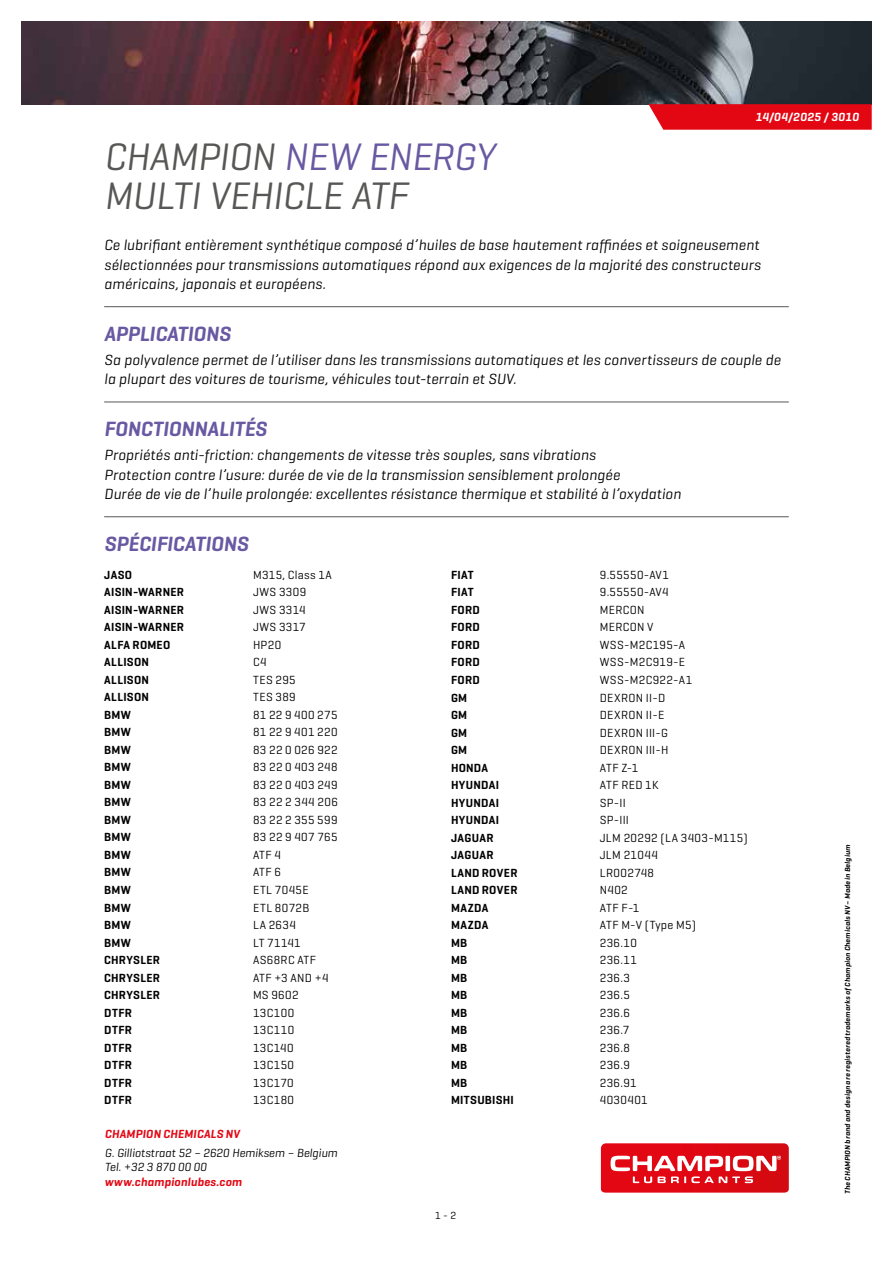
<style>
.page{position:relative;width:893px;height:1263px;background:#fff}
.page>*{position:absolute;margin:0;border:0;box-sizing:border-box;transform-origin:0 0}
.t1{font:italic 39px/39px "Geogrotesque";letter-spacing:-.005em;color:#575756}
.t2{font:italic 600 21px "Geogrotesque";letter-spacing:-.005em;color:#6859a2}
.t3{font:italic 15px/19.5px "Geogrotesque";letter-spacing:.01em;color:#000}
.t4{font:12px "Geogrotesque";letter-spacing:.03em;color:#000}
.t5{font:600 12px "Geogrotesque";letter-spacing:.025em;color:#000}
.t6{font:italic 12px/14.4px "Geogrotesque";color:#000}
.t7{font:italic 600 12px "Geogrotesque";letter-spacing:.015em;color:#e30613}
.t8{font:italic 600 12px "Geogrotesque";letter-spacing:.03em;color:#fff}
.t9{font:10.5px "Geogrotesque";color:#000}
.t10{font:italic 600 7.5px "Geogrotesque";letter-spacing:.025em;color:#000}
.s1{color:#6859a2}
</style>
<div class="page">
<svg style="left:601px;top:1143px;width:188px;height:49px;background:#e43740"></svg>
<img style="left:21px;top:21px;width:851px;height:83px">
<svg style="left:648px;top:104px;width:224px;height:26px;background:#e3121e"></svg>
<hr style="left:104px;top:306px;width:685px;height:1px;background:#575756">
<hr style="left:104px;top:402px;width:685px;height:1px;background:#575756">
<hr style="left:104px;top:516px;width:685px;height:1px;background:#575756">
<p class="t8" style="left:755px;top:110px;width:105px">14/04/2025 / 3010</p>
<h1 class="t1" style="left:104px;top:136px;width:393px">CHAMPION <span class="s1">NEW ENERGY<br></span>MULTI VEHICLE ATF</h1>
<p class="t3" style="left:104px;top:235px;width:658px;text-align:justify">Ce lubrifiant entièrement synthétique composé d’huiles de base hautement raffinées et soigneusement sélectionnées pour transmissions automatiques répond aux exigences de la majorité des constructeurs américains, japonais et européens.</p>
<h2 class="t2" style="left:104px;top:321px;width:128px">APPLICATIONS</h2>
<p class="t3" style="left:104px;top:349px;width:678px">Sa polyvalence permet de l’utiliser dans les transmissions automatiques et les convertisseurs de couple de la plupart des voitures de tourisme, véhicules tout-terrain et SUV.</p>
<h2 class="t2" style="left:104px;top:416px;width:164px">FONCTIONNALITÉS</h2>
<p class="t3" style="left:104px;top:445px;width:578px">Propriétés anti-friction: changements de vitesse très souples, sans vibrations<br>Protection contre l’usure: durée de vie de la transmission sensiblement prolongée<br>Durée de vie de l’huile prolongée: excellentes résistance thermique et stabilité à l’oxydation</p>
<h2 class="t2" style="left:104px;top:531px;width:146px">SPÉCIFICATIONS</h2>
<p class="t5" style="left:104px;top:567px;width:29px">JASO</p>
<p class="t4" style="left:253px;top:567px;width:80px">M315, Class 1A</p>
<p class="t5" style="left:104px;top:585px;width:81px">AISIN-WARNER</p>
<p class="t4" style="left:253px;top:585px;width:55px">JWS 3309</p>
<p class="t5" style="left:104px;top:602px;width:81px">AISIN-WARNER</p>
<p class="t4" style="left:253px;top:602px;width:54px">JWS 3314</p>
<p class="t5" style="left:104px;top:620px;width:81px">AISIN-WARNER</p>
<p class="t4" style="left:253px;top:620px;width:54px">JWS 3317</p>
<p class="t5" style="left:104px;top:637px;width:68px">ALFA ROMEO</p>
<p class="t4" style="left:253px;top:637px;width:30px">HP20</p>
<p class="t5" style="left:104px;top:655px;width:46px">ALLISON</p>
<p class="t4" style="left:253px;top:655px;width:15px">C4</p>
<p class="t5" style="left:104px;top:672px;width:46px">ALLISON</p>
<p class="t4" style="left:253px;top:672px;width:44px">TES 295</p>
<p class="t5" style="left:104px;top:690px;width:46px">ALLISON</p>
<p class="t4" style="left:253px;top:690px;width:44px">TES 389</p>
<p class="t5" style="left:104px;top:707px;width:28px">BMW</p>
<p class="t4" style="left:253px;top:707px;width:86px">81 22 9 400 275</p>
<p class="t5" style="left:104px;top:725px;width:28px">BMW</p>
<p class="t4" style="left:253px;top:725px;width:86px">81 22 9 401 220</p>
<p class="t5" style="left:104px;top:742px;width:28px">BMW</p>
<p class="t4" style="left:253px;top:742px;width:86px">83 22 0 026 922</p>
<p class="t5" style="left:104px;top:760px;width:28px">BMW</p>
<p class="t4" style="left:253px;top:760px;width:86px">83 22 0 403 248</p>
<p class="t5" style="left:104px;top:777px;width:28px">BMW</p>
<p class="t4" style="left:253px;top:777px;width:86px">83 22 0 403 249</p>
<p class="t5" style="left:104px;top:795px;width:28px">BMW</p>
<p class="t4" style="left:253px;top:795px;width:86px">83 22 2 344 206</p>
<p class="t5" style="left:104px;top:812px;width:28px">BMW</p>
<p class="t4" style="left:253px;top:812px;width:86px">83 22 2 355 599</p>
<p class="t5" style="left:104px;top:830px;width:28px">BMW</p>
<p class="t4" style="left:253px;top:830px;width:86px">83 22 9 407 765</p>
<p class="t5" style="left:104px;top:847px;width:28px">BMW</p>
<p class="t4" style="left:253px;top:847px;width:30px">ATF 4</p>
<p class="t5" style="left:104px;top:865px;width:28px">BMW</p>
<p class="t4" style="left:253px;top:865px;width:30px">ATF 6</p>
<p class="t5" style="left:104px;top:882px;width:28px">BMW</p>
<p class="t4" style="left:253px;top:882px;width:57px">ETL 7045E</p>
<p class="t5" style="left:104px;top:900px;width:28px">BMW</p>
<p class="t4" style="left:253px;top:900px;width:58px">ETL 8072B</p>
<p class="t5" style="left:104px;top:917px;width:28px">BMW</p>
<p class="t4" style="left:253px;top:917px;width:45px">LA 2634</p>
<p class="t5" style="left:104px;top:935px;width:28px">BMW</p>
<p class="t4" style="left:253px;top:935px;width:49px">LT 71141</p>
<p class="t5" style="left:104px;top:952px;width:57px">CHRYSLER</p>
<p class="t4" style="left:253px;top:952px;width:65px">AS68RC ATF</p>
<p class="t5" style="left:104px;top:970px;width:57px">CHRYSLER</p>
<p class="t4" style="left:253px;top:970px;width:77px">ATF +3 AND +4</p>
<p class="t5" style="left:104px;top:987px;width:57px">CHRYSLER</p>
<p class="t4" style="left:253px;top:987px;width:47px">MS 9602</p>
<p class="t5" style="left:104px;top:1005px;width:29px">DTFR</p>
<p class="t4" style="left:253px;top:1005px;width:43px">13C100</p>
<p class="t5" style="left:104px;top:1022px;width:29px">DTFR</p>
<p class="t4" style="left:253px;top:1022px;width:43px">13C110</p>
<p class="t5" style="left:104px;top:1040px;width:29px">DTFR</p>
<p class="t4" style="left:253px;top:1040px;width:42px">13C140</p>
<p class="t5" style="left:104px;top:1057px;width:29px">DTFR</p>
<p class="t4" style="left:253px;top:1057px;width:43px">13C150</p>
<p class="t5" style="left:104px;top:1075px;width:29px">DTFR</p>
<p class="t4" style="left:253px;top:1075px;width:42px">13C170</p>
<p class="t5" style="left:104px;top:1092px;width:29px">DTFR</p>
<p class="t4" style="left:253px;top:1092px;width:43px">13C180</p>
<p class="t5" style="left:451px;top:567px;width:24px">FIAT</p>
<p class="t4" style="left:600px;top:567px;width:71px">9.55550-AV1</p>
<p class="t5" style="left:451px;top:585px;width:24px">FIAT</p>
<p class="t4" style="left:600px;top:585px;width:70px">9.55550-AV4</p>
<p class="t5" style="left:451px;top:602px;width:30px">FORD</p>
<p class="t4" style="left:600px;top:602px;width:46px">MERCON</p>
<p class="t5" style="left:451px;top:620px;width:30px">FORD</p>
<p class="t4" style="left:600px;top:620px;width:55px">MERCON V</p>
<p class="t5" style="left:451px;top:637px;width:30px">FORD</p>
<p class="t4" style="left:600px;top:637px;width:87px">WSS-M2C195-A</p>
<p class="t5" style="left:451px;top:655px;width:30px">FORD</p>
<p class="t4" style="left:600px;top:655px;width:87px">WSS-M2C919-E</p>
<p class="t5" style="left:451px;top:672px;width:30px">FORD</p>
<p class="t4" style="left:600px;top:672px;width:94px">WSS-M2C922-A1</p>
<p class="t5" style="left:451px;top:690px;width:18px">GM</p>
<p class="t4" style="left:600px;top:690px;width:67px">DEXRON II-D</p>
<p class="t5" style="left:451px;top:707px;width:18px">GM</p>
<p class="t4" style="left:600px;top:707px;width:66px">DEXRON II-E</p>
<p class="t5" style="left:451px;top:725px;width:18px">GM</p>
<p class="t4" style="left:600px;top:725px;width:70px">DEXRON III-G</p>
<p class="t5" style="left:451px;top:742px;width:18px">GM</p>
<p class="t4" style="left:600px;top:742px;width:70px">DEXRON III-H</p>
<p class="t5" style="left:451px;top:760px;width:39px">HONDA</p>
<p class="t4" style="left:600px;top:760px;width:40px">ATF Z-1</p>
<p class="t5" style="left:451px;top:777px;width:50px">HYUNDAI</p>
<p class="t4" style="left:600px;top:777px;width:60px">ATF RED 1K</p>
<p class="t5" style="left:451px;top:795px;width:50px">HYUNDAI</p>
<p class="t4" style="left:600px;top:795px;width:28px">SP-II</p>
<p class="t5" style="left:451px;top:812px;width:50px">HYUNDAI</p>
<p class="t4" style="left:600px;top:812px;width:31px">SP-III</p>
<p class="t5" style="left:451px;top:830px;width:44px">JAGUAR</p>
<p class="t4" style="left:600px;top:830px;width:150px">JLM 20292 (LA 3403-M115)</p>
<p class="t5" style="left:451px;top:847px;width:44px">JAGUAR</p>
<p class="t4" style="left:600px;top:847px;width:60px">JLM 21044</p>
<p class="t5" style="left:451px;top:865px;width:68px">LAND ROVER</p>
<p class="t4" style="left:600px;top:865px;width:56px">LR002748</p>
<p class="t5" style="left:451px;top:882px;width:68px">LAND ROVER</p>
<p class="t4" style="left:600px;top:882px;width:29px">N402</p>
<p class="t5" style="left:451px;top:900px;width:39px">MAZDA</p>
<p class="t4" style="left:600px;top:900px;width:41px">ATF F-1</p>
<p class="t5" style="left:451px;top:917px;width:39px">MAZDA</p>
<p class="t4" style="left:600px;top:917px;width:98px">ATF M-V (Type M5)</p>
<p class="t5" style="left:451px;top:935px;width:18px">MB</p>
<p class="t4" style="left:600px;top:935px;width:39px">236.10</p>
<p class="t5" style="left:451px;top:952px;width:18px">MB</p>
<p class="t4" style="left:600px;top:952px;width:39px">236.11</p>
<p class="t5" style="left:451px;top:970px;width:18px">MB</p>
<p class="t4" style="left:600px;top:970px;width:32px">236.3</p>
<p class="t5" style="left:451px;top:987px;width:18px">MB</p>
<p class="t4" style="left:600px;top:987px;width:32px">236.5</p>
<p class="t5" style="left:451px;top:1005px;width:18px">MB</p>
<p class="t4" style="left:600px;top:1005px;width:32px">236.6</p>
<p class="t5" style="left:451px;top:1022px;width:18px">MB</p>
<p class="t4" style="left:600px;top:1022px;width:31px">236.7</p>
<p class="t5" style="left:451px;top:1040px;width:18px">MB</p>
<p class="t4" style="left:600px;top:1040px;width:32px">236.8</p>
<p class="t5" style="left:451px;top:1058px;width:18px">MB</p>
<p class="t4" style="left:600px;top:1058px;width:32px">236.9</p>
<p class="t5" style="left:451px;top:1075px;width:18px">MB</p>
<p class="t4" style="left:600px;top:1075px;width:38px">236.91</p>
<p class="t5" style="left:451px;top:1093px;width:64px">MITSUBISHI</p>
<p class="t4" style="left:600px;top:1093px;width:49px">4030401</p>
<p class="t7" style="left:105px;top:1126px;width:136px">CHAMPION CHEMICALS NV</p>
<p class="t6" style="left:105px;top:1145px;width:234px">G. Gilliotstraat 52 – 2620 Hemiksem – Belgium<br>Tel. +32 3 870 00 00</p>
<p class="t7" style="left:105px;top:1174px;width:139px">www.championlubes.com</p>
<p class="t9" style="left:435px;top:1209px;width:23px">1 - 2</p>
<p class="t10" style="left:843px;top:1194px;width:351px;rotate:-90deg">The CHAMPION brand and design are registered trademarks of Champion Chemicals NV – Made in Belgium</p>
</div>
